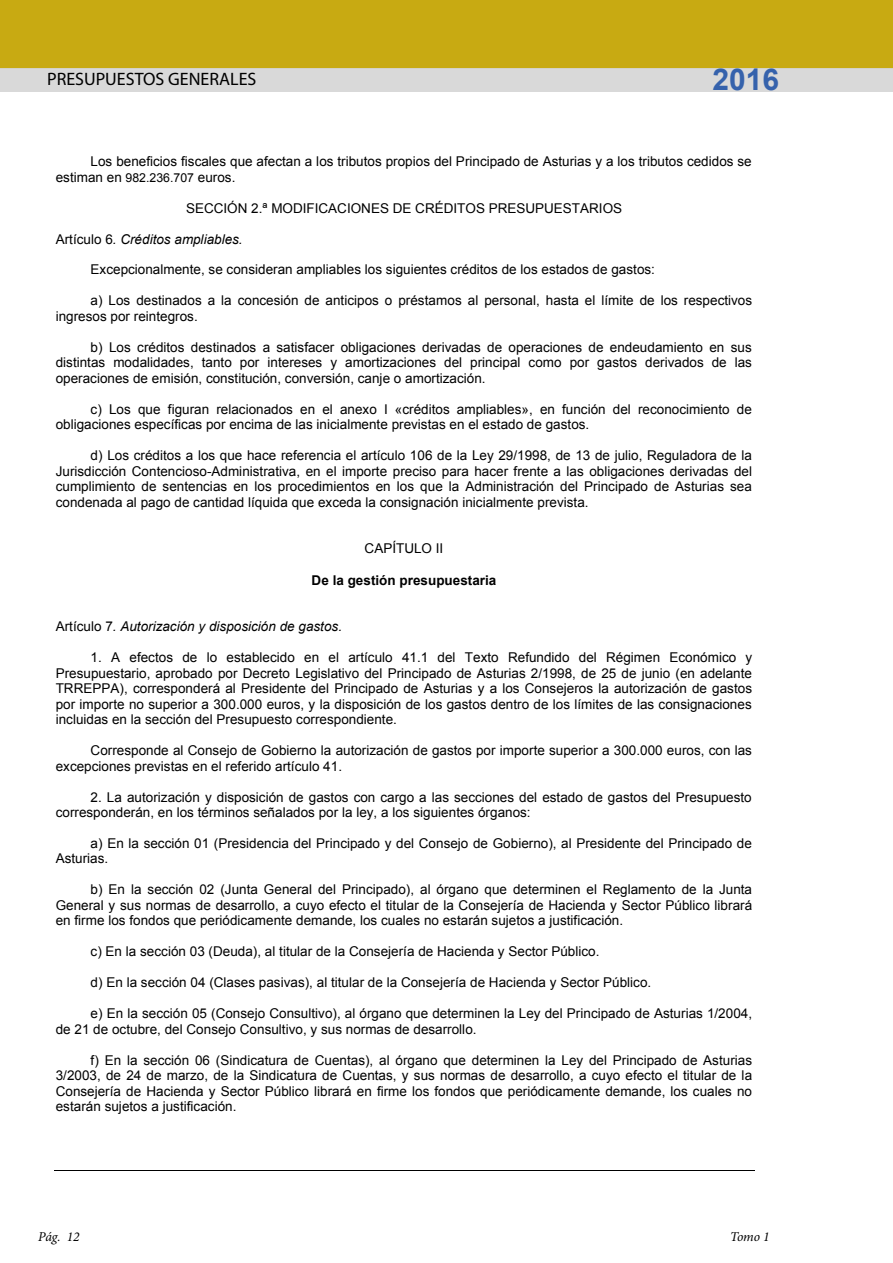
<style>
.page{position:relative;width:893px;height:1263px;background:#fff}
.page>*{position:absolute;margin:0;border:0;box-sizing:border-box;transform-origin:0 0}
.t1{font:700 30px "Arial";color:#3562ac}
.t2{font:18px "Myriad Pro";color:#000}
.t3{font:13.5px/15.5px "Arial";color:#000}
.t4{font:italic 13.5px "Arial";color:#000}
.t5{font:700 13.5px "Arial";color:#000}
.t6{font:italic 13.5px "Minion Pro";letter-spacing:-.015em;color:#000}
.s1{font-size:12.3px}
.s2{font-style:normal}
</style>
<div class="page">
<div style="left:0;top:0;width:893px;height:68px;background:#c8aa12"></div>
<div style="left:0;top:68px;width:893px;height:23px;background:#d6d6d6"></div>
<hr style="left:54px;top:1170px;width:700px;height:1px;background:#000">
<h2 class="t2" style="left:47px;top:68px;width:211px">PRESUPUESTOS GENERALES</h2>
<h1 class="t1" style="left:712px;top:60px;width:68px">2016</h1>
<p class="t3" style="left:56px;top:154px;width:697px;text-indent:35px">Los beneficios fiscales que afectan a los tributos propios del Principado de Asturias y a los tributos cedidos se estiman en <span class="s1">982.236.707</span> euros.</p>
<p class="t3" style="left:186px;top:200px;width:438px">SECCIÓN 2.ª MODIFICACIONES DE CRÉDITOS PRESUPUESTARIOS</p>
<p class="t4" style="left:56px;top:230px;width:188px"><span class="s2">Artículo 6</span>. Créditos ampliables.</p>
<p class="t3" style="left:91px;top:262px;width:566px">Excepcionalmente, se consideran ampliables los siguientes créditos de los estados de gastos:</p>
<p class="t3" style="left:56px;top:293px;width:698px;text-indent:35px">a) Los destinados a la concesión de anticipos o préstamos al personal, hasta el límite de los respectivos ingresos por reintegros.</p>
<p class="t3" style="left:56px;top:340px;width:698px;text-align:justify;text-indent:35px">b) Los créditos destinados a satisfacer obligaciones derivadas de operaciones de endeudamiento en sus distintas modalidades, tanto por intereses y amortizaciones del principal como por gastos derivados de las operaciones de emisión, constitución, conversión, canje o amortización.</p>
<p class="t3" style="left:56px;top:401px;width:698px;text-indent:35px">c) Los que figuran relacionados en el anexo I «créditos ampliables», en función del reconocimiento de obligaciones específicas por encima de las inicialmente previstas en el estado de gastos.</p>
<p class="t3" style="left:56px;top:448px;width:698px;text-align:justify;text-indent:35px">d) Los créditos a los que hace referencia el artículo 106 de la Ley 29/1998, de 13 de julio, Reguladora de la Jurisdicción Contencioso-Administrativa, en el importe preciso para hacer frente a las obligaciones derivadas del cumplimiento de sentencias en los procedimientos en los que la Administración del Principado de Asturias sea condenada al pago de cantidad líquida que exceda la consignación inicialmente prevista.</p>
<p class="t3" style="left:365px;top:541px;width:80px">CAPÍTULO II</p>
<p class="t5" style="left:312px;top:571px;width:186px">De la gestión presupuestaria</p>
<p class="t4" style="left:56px;top:618px;width:288px"><span class="s2">Artículo 7</span>. Autorización y disposición de gastos.</p>
<p class="t3" style="left:56px;top:650px;width:698px;text-align:justify;text-indent:35px">1. A efectos de lo establecido en el artículo 41.1 del Texto Refundido del Régimen Económico y Presupuestario, aprobado por Decreto Legislativo del Principado de Asturias 2/1998, de 25 de junio (en adelante TRREPPA), corresponderá al Presidente del Principado de Asturias y a los Consejeros la autorización de gastos por importe no superior a 300.000 euros, y la disposición de los gastos dentro de los límites de las consignaciones incluidas en la sección del Presupuesto correspondiente.</p>
<p class="t3" style="left:56px;top:743px;width:698px;text-indent:35px">Corresponde al Consejo de Gobierno la autorización de gastos por importe superior a 300.000 euros, con las excepciones previstas en el referido artículo 41.</p>
<p class="t3" style="left:56px;top:789px;width:697px;text-indent:35px">2. La autorización y disposición de gastos con cargo a las secciones del estado de gastos del Presupuesto corresponderán, en los términos señalados por la ley, a los siguientes órganos:</p>
<p class="t3" style="left:56px;top:836px;width:698px;text-indent:35px">a) En la sección 01 (Presidencia del Principado y del Consejo de Gobierno), al Presidente del Principado de<br>Asturias.</p>
<p class="t3" style="left:56px;top:882px;width:698px;text-align:justify;text-indent:35px">b) En la sección 02 (Junta General del Principado), al órgano que determinen el Reglamento de la Junta General y sus normas de desarrollo, a cuyo efecto el titular de la Consejería de Hacienda y Sector Público librará en firme los fondos que periódicamente demande, los cuales no estarán sujetos a justificación.</p>
<p class="t3" style="left:91px;top:944px;width:510px">c) En la sección 03 (Deuda), al titular de la Consejería de Hacienda y Sector Público.</p>
<p class="t3" style="left:91px;top:975px;width:562px">d) En la sección 04 (Clases pasivas), al titular de la Consejería de Hacienda y Sector Público.</p>
<p class="t3" style="left:56px;top:1006px;width:698px;text-indent:35px">e) En la sección 05 (Consejo Consultivo), al órgano que determinen la Ley del Principado de Asturias 1/2004, de 21 de octubre, del Consejo Consultivo, y sus normas de desarrollo.</p>
<p class="t3" style="left:56px;top:1052px;width:698px;text-align:justify;text-indent:35px">f) En la sección 06 (Sindicatura de Cuentas), al órgano que determinen la Ley del Principado de Asturias 3/2003, de 24 de marzo, de la Sindicatura de Cuentas, y sus normas de desarrollo, a cuyo efecto el titular de la Consejería de Hacienda y Sector Público librará en firme los fondos que periódicamente demande, los cuales no estarán sujetos a justificación.</p>
<p class="t6" style="left:38px;top:1227px;width:43px">Pág. 12</p>
<p class="t6" style="left:730px;top:1227px;width:41px">Tomo 1</p>
</div>
